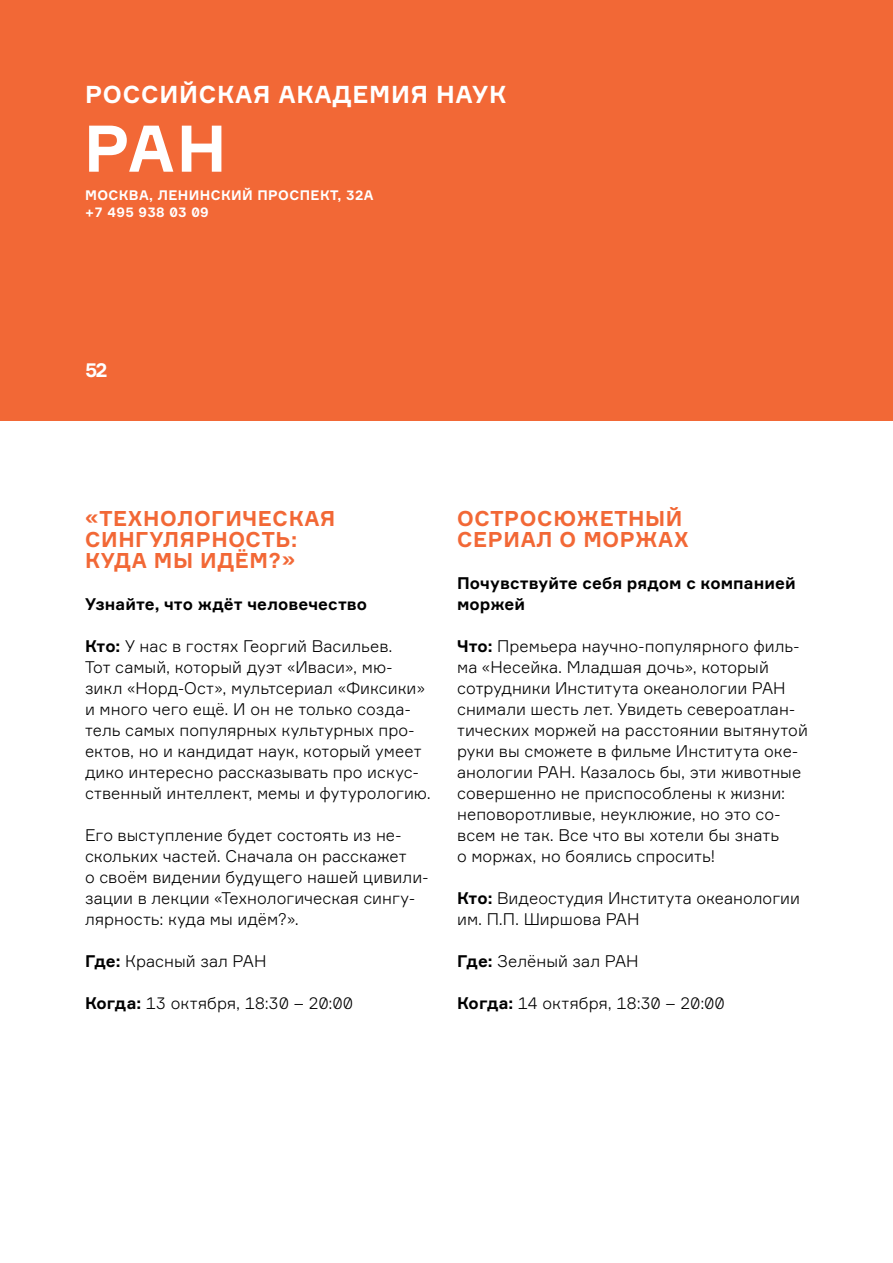
<style>
.page{position:relative;width:893px;height:1263px;background:#fff}
.page>*{position:absolute;margin:0;border:0;box-sizing:border-box;transform-origin:0 0}
.t1{font:700 64.5px "Formular";color:#fff}
.t2{font:700 24px "Formular";letter-spacing:.03em;color:#fff}
.t3{font:700 21px/21px "Formular";letter-spacing:.03em;color:#f26836}
.t4{font:700 19.5px "Formular";color:#fff}
.t5{font:300 16.5px/21px "Formular";letter-spacing:.005em;color:#000}
.t6{font:700 16.5px/21px "Formular";letter-spacing:.005em;color:#000}
.t7{font:700 13.5px/16.2px "Formular";letter-spacing:.03em;color:#fff}
.s1{font-weight:700}
</style>
<div class="page">
<div style="left:0;top:0;width:893px;height:421px;background:#f26836"></div>
<h2 class="t2" style="left:85px;top:79px;width:423px">РОССИЙСКАЯ АКАДЕМИЯ НАУК</h2>
<h1 class="t1" style="left:84px;top:109px;width:144px">РАН</h1>
<p class="t7" style="left:85px;top:187px;width:290px">МОСКВА, ЛЕНИНСКИЙ ПРОСПЕКТ, 32А +7 495 938 03 09</p>
<p class="t4" style="left:85px;top:358px;width:24px">52</p>
<p class="t3" style="left:85px;top:507px;width:252px">«ТЕХНОЛОГИЧЕСКАЯ<br>СИНГУЛЯРНОСТЬ:<br>КУДА МЫ ИДЁМ?»</p>
<p class="t6" style="left:85px;top:593px;width:284px">Узнайте, что ждёт человечество</p>
<p class="t5" style="left:85px;top:635px;width:347px"><span class="s1">Кто:</span> У нас в гостях Георгий Васильев.<br>Тот самый, который дуэт «Иваси», мю&shy;зикл «Норд-Ост», мультсериал «Фиксики» и много чего ещё. И он не только созда&shy;тель самых популярных культурных про&shy;ектов, но и кандидат наук, который умеет дико интересно рассказывать про искус&shy;ственный интеллект, мемы и футурологию.</p>
<p class="t5" style="left:85px;top:824px;width:345px">Его выступление будет состоять из не&shy;скольких частей. Сначала он расскажет<br>о своём видении будущего нашей цивили&shy;зации в лекции «Технологическая сингу&shy;лярность: куда мы идём?».</p>
<p class="t5" style="left:85px;top:950px;width:183px"><span class="s1">Где:</span> Красный зал РАН</p>
<p class="t5" style="left:85px;top:992px;width:270px"><span class="s1">Когда:</span> 13 октября, 18:30 – 20:00</p>
<p class="t3" style="left:457px;top:507px;width:233px">ОСТРОСЮЖЕТНЫЙ<br>СЕРИАЛ О МОРЖАХ</p>
<p class="t6" style="left:457px;top:572px;width:340px">Почувствуйте себя рядом с компанией моржей</p>
<p class="t5" style="left:457px;top:635px;width:352px"><span class="s1">Что:</span> Премьера научно-популярного филь&shy;ма «Несейка. Младшая дочь», который сотрудники Института океанологии РАН снимали шесть лет. Увидеть североатлан&shy;тических моржей на расстоянии вытянутой руки вы сможете в фильме Института оке&shy;анологии РАН. Казалось бы, эти животные совершенно не приспособлены к жизни: неповоротливые, неуклюжие, но это со&shy;всем не так. Все что вы хотели бы знать<br>о моржах, но боялись спросить!</p>
<p class="t5" style="left:457px;top:887px;width:344px"><span class="s1">Кто:</span> Видеостудия Института океанологии им. П.П. Ширшова РАН</p>
<p class="t5" style="left:457px;top:950px;width:183px"><span class="s1">Где:</span> Зелёный зал РАН</p>
<p class="t5" style="left:457px;top:992px;width:269px"><span class="s1">Когда:</span> 14 октября, 18:30 – 20:00</p>
</div>
